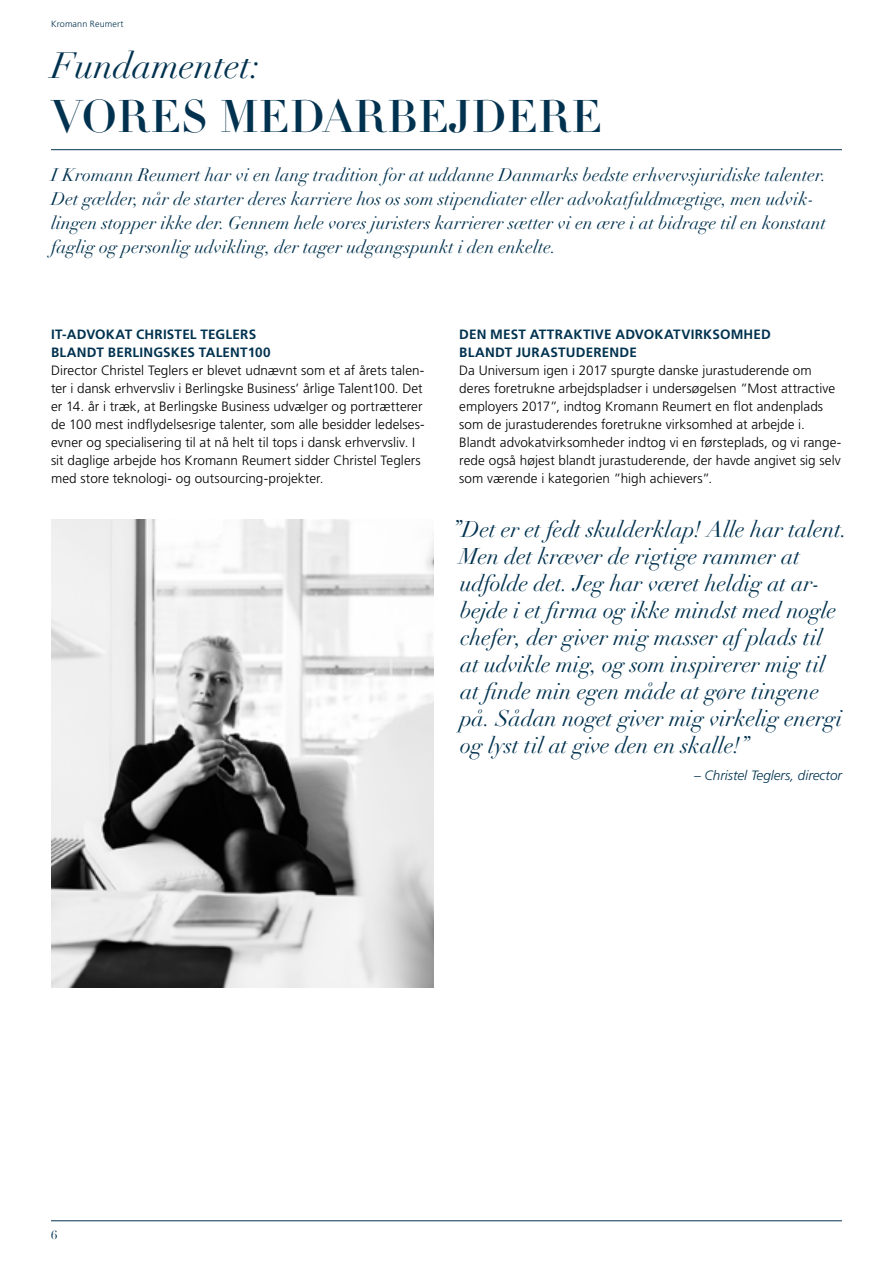
<style>
.page{position:relative;width:893px;height:1263px;background:#fff}
.page>*{position:absolute;margin:0;border:0;box-sizing:border-box;transform-origin:0 0}
.t1{font:45px "Didot LT Std Headline";color:#00324f}
.t2{font:italic 36px "Didot LT Std";color:#00324f}
.t3{font:italic 22.5px/27px "Didot LT Std";letter-spacing:-.01em;color:#00324f}
.t4{font:italic 18px/24px "Didot LT Std";color:#00324f}
.t5{font:300 13.5px/18px "Frutiger LT Std";letter-spacing:.005em;color:#000}
.t6{font:700 13.5px/18px "Frutiger LT Std";letter-spacing:.015em;color:#00324f}
.t7{font:italic 300 13.5px "Frutiger LT Std";color:#00324f}
.t8{font:12px "Didot LT Std";color:#00324f}
.t9{font:300 9px "Frutiger LT Std";letter-spacing:.015em;color:#00324f}
</style>
<div class="page">
<hr style="left:51px;top:1220px;width:791px;height:1px;background:#00324f">
<img style="left:51px;top:519px;width:383px;height:468px">
<hr style="left:51px;top:149px;width:791px;height:1px;background:#00324f">
<p class="t9" style="left:51px;top:19px;width:74px">Kromann Reumert</p>
<h2 class="t2" style="left:51px;top:44px;width:211px">Fundamentet:</h2>
<h1 class="t1" style="left:51px;top:89px;width:553px">VORES MEDARBEJDERE</h1>
<p class="t4" style="left:51px;top:163px;width:777px">I Kromann Reumert har vi en lang tradition for at uddanne Danmarks bedste erhvervsjuridiske talenter.<br>Det gælder, når de starter deres karriere hos os som stipendiater eller advokatfuldmægtige, men udvik&shy;lingen stopper ikke der. Gennem hele vores juristers karrierer sætter vi en ære i at bidrage til en konstant faglig og personlig udvikling, der tager udgangspunkt i den enkelte.</p>
<p class="t6" style="left:51px;top:325px;width:221px">IT-ADVOKAT CHRISTEL TEGLERS<br>BLANDT BERLINGSKES TALENT100</p>
<p class="t5" style="left:51px;top:362px;width:375px">Director Christel Teglers er blevet udnævnt som et af årets talen&shy;ter i dansk erhvervsliv i Berlingske Business’ årlige Talent100. Det er 14. år i træk, at Berlingske Business udvælger og portrætterer de 100 mest indflydelsesrige talenter, som alle besidder ledelses&shy;evner og specialisering til at nå helt til tops i dansk erhvervsliv. I sit daglige arbejde hos Kromann Reumert sidder Christel Teglers med store teknologi- og outsourcing-projekter.</p>
<p class="t6" style="left:459px;top:325px;width:313px">DEN MEST ATTRAKTIVE ADVOKATVIRKSOMHED<br>BLANDT JURASTUDERENDE</p>
<p class="t5" style="left:459px;top:362px;width:384px">Da Universum igen i 2017 spurgte danske jurastuderende om deres foretrukne arbejdspladser i undersøgelsen ”Most attractive employers 2017”, indtog Kromann Reumert en flot andenplads som de jurastuderendes foretrukne virksomhed at arbejde i.<br>Blandt advokatvirksomheder indtog vi en førsteplads, og vi range&shy;rede også højest blandt jurastuderende, der havde angivet sig selv som værende i kategorien ”high achievers”.</p>
<p class="t3" style="left:459px;top:516px;width:390px;text-indent:-7px">”Det er et fedt skulderklap! Alle har talent.<br>Men det kræver de rigtige rammer at udfolde det. Jeg har været heldig at ar&shy;bejde i et firma og ikke mindst med nogle chefer, der giver mig masser af plads til<br>at udvikle mig, og som inspirerer mig til at finde min egen måde at gøre tingene på. Sådan noget giver mig virkelig energi og lyst til at give den en skalle!”</p>
<p class="t7" style="left:694px;top:768px;width:149px">– Christel Teglers, director</p>
<p class="t8" style="left:51px;top:1228px;width:8px">6</p>
</div>
